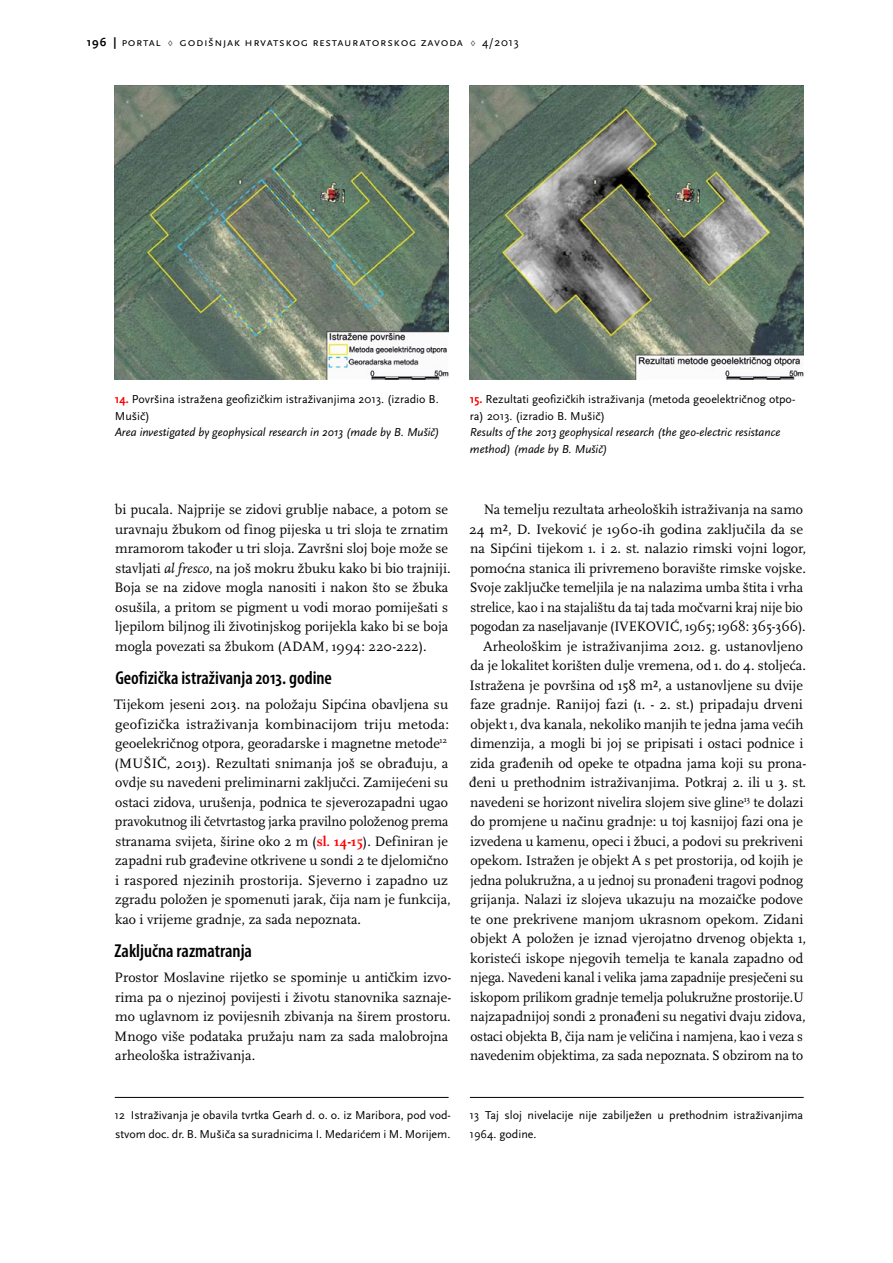
<style>
.page{position:relative;width:893px;height:1263px;background:#fff}
.page>*{position:absolute;margin:0;border:0;box-sizing:border-box;transform-origin:0 0}
.t1{font:600 condensed 18.75px "Myriad Pro";color:#000}
.t2{font:14.25px/19.5px "Scala Pro";color:#000}
.t3{font:12px/19.5px "Scala Sans Pro";color:#000}
.t4{font:italic 12px/16.5px "Scala Sans Pro";color:#000}
.t5{font:12px "Scala Sans Pro";letter-spacing:.05em;color:#000}
.s1{font-weight:700}
.s2{font-family:"Scala Pro"}
.s3{font-weight:700;color:#f00}
.s4{font-style:italic}
</style>
<div class="page">
<img style="left:115px;top:85px;width:334px;height:295px">
<hr style="left:115px;top:1097px;width:334px;height:1px;background:#000">
<hr style="left:470px;top:1097px;width:334px;height:1px;background:#000">
<img style="left:470px;top:85px;width:334px;height:295px">
<p class="t5" style="left:87px;top:35px;width:434px"><span class="s1">196 |</span> portal <span class="s2">♢</span> Godišnjak Hrvatskog restauratorskog zavoda <span class="s2">♢</span> 4/2013</p>
<p class="t3" style="left:115px;top:391px;width:325px;line-height:16.5px"><span class="s3">14.</span> Površina istražena geofizičkim istraživanjima 2013. (izradio B.<br>Mušič)</p>
<p class="t4" style="left:115px;top:424px;width:326px">Area investigated by geophysical research in 2013 (made by B. Mušič)</p>
<p class="t3" style="left:470px;top:391px;width:327px;line-height:16.5px"><span class="s3">15.</span> Rezultati geofizičkih istraživanja (metoda geoelektričnog otpo&shy;ra) 2013. (izradio B. Mušič)</p>
<p class="t4" style="left:470px;top:424px;width:312px">Results of the 2013 geophysical research (the geo-electric resistance method) (made by B. Mušič)</p>
<p class="t2" style="left:114px;top:500px;width:338px">bi pucala. Najprije se zidovi grublje nabace, a potom se uravnaju žbukom od finog pijeska u tri sloja te zrnatim mramorom također u tri sloja. Završni sloj boje može se stavljati <span class="s4">al fresco</span>, na još mokru žbuku kako bi bio trajniji.<br>Boja se na zidove mogla nanositi i nakon što se žbuka osušila, a pritom se pigment u vodi morao pomiješati s ljepilom biljnog ili životinjskog porijekla kako bi se boja mogla povezati sa žbukom (ADAM, 1994: 220-222).</p>
<h1 class="t1" style="left:115px;top:666px;width:218px">Geofizička istraživanja 2013. godine</h1>
<p class="t2" style="left:114px;top:695px;width:338px">Tijekom jeseni 2013. na položaju Sipćina obavljena su geofizička istraživanja kombinacijom triju metoda: geoelekričnog otpora, georadarske i magnetne metode<sup>12 </sup>(MUŠIČ, 2013). Rezultati snimanja još se obrađuju, a ovdje su navedeni preliminarni zaključci. Zamijećeni su ostaci zidova, urušenja, podnica te sjeverozapadni ugao pravokutnog ili četvrtastog jarka pravilno položenog prema stranama svijeta, širine oko 2 m (<span class="s3">sl. 14-15</span>). Definiran je zapadni rub građevine otkrivene u sondi 2 te djelomično i raspored njezinih prostorija. Sjeverno i zapadno uz zgradu položen je spomenuti jarak, čija nam je funkcija, kao i vrijeme gradnje, za sada nepoznata.</p>
<h1 class="t1" style="left:115px;top:939px;width:139px">Zaključna razmatranja</h1>
<p class="t2" style="left:114px;top:968px;width:338px">Prostor Moslavine rijetko se spominje u antičkim izvo&shy;rima pa o njezinoj povijesti i životu stanovnika saznaje&shy;mo uglavnom iz povijesnih zbivanja na širem prostoru.<br>Mnogo više podataka pružaju nam za sada malobrojna arheološka istraživanja.</p>
<p class="t3" style="left:114px;top:1105px;width:338px">12 Istraživanja je obavila tvrtka Gearh d. o. o. iz Maribora, pod vod&shy;stvom doc. dr. B. Mušiča sa suradnicima I. Medarićem i M. Morijem.</p>
<p class="t2" style="left:469px;top:500px;width:339px;text-align:right">Na temelju rezultata arheoloških istraživanja na samo 24 m², D. Iveković je 1960-ih godina zaključila da se na Sipćini tijekom 1. i 2. st. nalazio rimski vojni logor, pomoćna stanica ili privremeno boravište rimske vojske.<br>Svoje zaključke temeljila je na nalazima umba štita i vrha strelice, kao i na stajalištu da taj tada močvarni kraj nije bio pogodan za naseljavanje (IVEKOVIĆ, 1965; 1968: 365-366).<br>Arheološkim je istraživanjima 2012. g. ustanovljeno da je lokalitet korišten dulje vremena, od 1. do 4. stoljeća.<br>Istražena je površina od 158 m², a ustanovljene su dvije faze gradnje. Ranijoj fazi (1. - 2. st.) pripadaju drveni objekt 1, dva kanala, nekoliko manjih te jedna jama većih dimenzija, a mogli bi joj se pripisati i ostaci podnice i zida građenih od opeke te otpadna jama koji su prona&shy;đeni u prethodnim istraživanjima. Potkraj 2. ili u 3. st. navedeni se horizont nivelira slojem sive gline<sup>13</sup> te dolazi do promjene u načinu gradnje: u toj kasnijoj fazi ona je izvedena u kamenu, opeci i žbuci, a podovi su prekriveni opekom. Istražen je objekt A s pet prostorija, od kojih je jedna polukružna, a u jednoj su pronađeni tragovi podnog grijanja. Nalazi iz slojeva ukazuju na mozaičke podove te one prekrivene manjom ukrasnom opekom. Zidani objekt A položen je iznad vjerojatno drvenog objekta 1, koristeći iskope njegovih temelja te kanala zapadno od njega. Navedeni kanal i velika jama zapadnije presječeni su iskopom prilikom gradnje temelja polukružne prostorije.U najzapadnijoj sondi 2 pronađeni su negativi dvaju zidova, ostaci objekta B, čija nam je veličina i namjena, kao i veza s navedenim objektima, za sada nepoznata. S obzirom na to</p>
<p class="t3" style="left:469px;top:1105px;width:335px">13 Taj sloj nivelacije nije zabilježen u prethodnim istraživanjima<br>1964. godine.</p>
</div>
